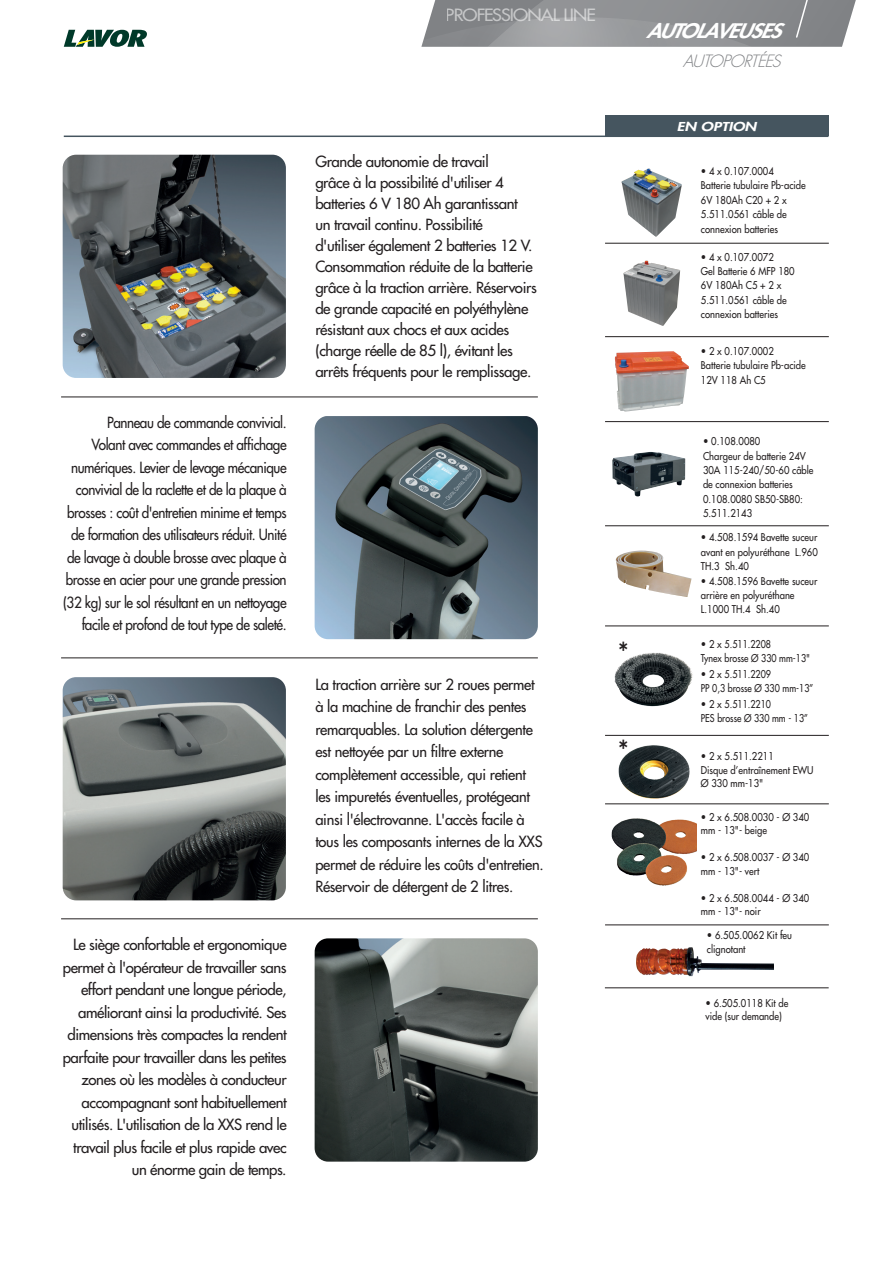
<style>
.page{position:relative;width:893px;height:1263px;background:#fff}
.page>*{position:absolute;margin:0;border:0;box-sizing:border-box;transform-origin:0 0}
.t1{font:700 condensed 27px "Futura Std";color:#231f20;scale:.9 1}
.t2{font:italic 800 19.5px "Futura Std";letter-spacing:-.06em;color:#fff;scale:1.1 1}
.t3{font:500 16.5px "Futura Std";letter-spacing:-.05em;color:#fff;scale:1.1 1}
.t4{font:italic 300 16.5px "Futura Std";color:#808285}
.t5{font:500 15px/22.5px "Futura Std";letter-spacing:-.03em;color:#231f20}
.t6{font:500 15px/22.5px "Futura Std";letter-spacing:-.03em;color:#231f20;text-align:right;scale:.9 1}
.t7{font:italic 800 12px "Futura Std";color:#fff;scale:1.3 1}
.t8{font:500 10.5px/14.4px "Futura Std";color:#231f20;scale:.9 1}
</style>
<div class="page">
<svg style="left:421px;top:0;width:435px;height:47px;background:#929396"></svg>
<svg style="left:64px;top:30px;width:83px;height:17px"></svg>
<hr style="left:64px;top:136px;width:764px;height:1px;background:#45555f">
<div style="left:605px;top:115px;width:223px;height:21px;background:#45555f"></div>
<hr style="left:61px;top:397px;width:477px;height:1px;background:#231f20">
<hr style="left:61px;top:657px;width:477px;height:1px;background:#231f20">
<hr style="left:61px;top:918px;width:477px;height:1px;background:#231f20">
<img style="left:63px;top:155px;width:223px;height:223px">
<img style="left:315px;top:416px;width:223px;height:223px">
<img style="left:63px;top:677px;width:223px;height:223px">
<img style="left:315px;top:938px;width:223px;height:223px">
<hr style="left:605px;top:243px;width:224px;height:1px;background:#231f20">
<hr style="left:605px;top:336px;width:224px;height:1px;background:#231f20">
<hr style="left:605px;top:525px;width:224px;height:1px;background:#231f20">
<hr style="left:605px;top:421px;width:224px;height:1px;background:#231f20">
<img style="left:615px;top:351px;width:74px;height:61px">
<img style="left:621px;top:169px;width:61px;height:68px">
<hr style="left:605px;top:626px;width:224px;height:1px;background:#231f20">
<hr style="left:605px;top:803px;width:224px;height:1px;background:#231f20">
<hr style="left:605px;top:925px;width:224px;height:1px;background:#231f20">
<hr style="left:605px;top:987px;width:224px;height:1px;background:#231f20">
<img style="left:615px;top:551px;width:77px;height:46px">
<img style="left:611px;top:818px;width:85px;height:68px">
<img style="left:636px;top:947px;width:138px;height:29px">
<img style="left:623px;top:261px;width:57px;height:65px">
<img style="left:612px;top:452px;width:73px;height:44px">
<hr style="left:605px;top:735px;width:224px;height:1px;background:#231f20">
<img style="left:614px;top:652px;width:79px;height:55px">
<img style="left:618px;top:745px;width:72px;height:54px">
<p class="t6" style="left:63px;top:411px;width:250px">Panneau de commande convivial.<br>Volant avec commandes et affichage numériques. Levier de levage mécanique convivial de la raclette et de la plaque à brosses : coût d'entretien minime et temps de formation des utilisateurs réduit. Unité de lavage à double brosse avec plaque à brosse en acier pour une grande pression (32 kg) sur le sol résultant en un nettoyage facile et profond de tout type de saleté.</p>
<p class="t5" style="left:63px;top:933px;width:225px;text-align:right">Le siège confortable et ergonomique permet à l'opérateur de travailler sans effort pendant une longue période, améliorant ainsi la productivité. Ses dimensions très compactes la rendent parfaite pour travailler dans les petites zones où les modèles à conducteur accompagnant sont habituellement utilisés. L'utilisation de la XXS rend le travail plus facile et plus rapide avec un énorme gain de temps.</p>
<p class="t3" style="left:446px;top:4px;width:138px">PROFESSIONAL LINE</p>
<p class="t5" style="left:315px;top:151px;width:223px;line-height:21px">Grande autonomie de travail<br>grâce à la possibilité d'utiliser 4 batteries 6 V 180 Ah garantissant un travail continu. Possibilité<br>d'utiliser également 2 batteries 12 V.<br>Consommation réduite de la batterie grâce à la traction arrière. Réservoirs de grande capacité en polyéthylène résistant aux chocs et aux acides (charge réelle de 85 l), évitant les arrêts fréquents pour le remplissage.</p>
<p class="t5" style="left:315px;top:673px;width:230px">La traction arrière sur 2 roues permet à la machine de franchir des pentes remarquables. La solution détergente est nettoyée par un filtre externe complètement accessible, qui retient les impuretés éventuelles, protégeant ainsi l'électrovanne. L'accès facile à tous les composants internes de la XXS permet de réduire les coûts d'entretien.<br>Réservoir de détergent de 2 litres.</p>
<h2 class="t2" style="left:646px;top:18px;width:124px">AUTOLAVEUSES</h2>
<p class="t4" style="left:683px;top:51px;width:105px">AUTOPORTÉES</p>
<h1 class="t1" style="left:619px;top:635px;width:12px">*</h1>
<h1 class="t1" style="left:619px;top:734px;width:12px">*</h1>
<p class="t7" style="left:677px;top:119px;width:63px">EN OPTION</p>
<p class="t8" style="left:701px;top:164px;width:118px">• 4 x 0.107.0004<br>Batterie tubulaire Pb-acide<br>6V 180Ah C20 + 2 x<br>5.511.0561 câble de connexion batteries</p>
<p class="t8" style="left:701px;top:250px;width:106px">• 4 x 0.107.0072<br>Gel Batterie 6 MFP 180<br>6V 180Ah C5 + 2 x<br>5.511.0561 câble de connexion batteries</p>
<p class="t8" style="left:701px;top:344px;width:118px">• 2 x 0.107.0002<br>Batterie tubulaire Pb-acide<br>12V 118 Ah C5</p>
<p class="t8" style="left:703px;top:434px;width:124px">• 0.108.0080<br>Chargeur de batterie 24V<br>30A 115-240/50-60 câble de connexion batteries<br>0.108.0080 SB50-SB80:<br>5.511.2143</p>
<p class="t8" style="left:701px;top:530px;width:131px;text-align:justify">• 4.508.1594 Bavette suceur avant en polyuréthane L.960<br>TH.3 Sh.40</p>
<p class="t8" style="left:701px;top:573px;width:131px">• 4.508.1596 Bavette suceur arrière en polyuréthane<br>L.1000 TH.4 Sh.40</p>
<p class="t8" style="left:701px;top:636px;width:123px">• 2 x 5.511.2208<br>Tynex brosse Ø 330 mm-13"</p>
<p class="t8" style="left:701px;top:668px;width:127px;line-height:13.5px">• 2 x 5.511.2209<br>PP 0,3 brosse Ø 330 mm-13”</p>
<p class="t8" style="left:701px;top:698px;width:121px;line-height:13.5px">• 2 x 5.511.2210<br>PES brosse Ø 330 mm - 13”</p>
<p class="t8" style="left:701px;top:750px;width:127px;line-height:13.5px">• 2 x 5.511.2211<br>Disque d’entraînement EWU<br>Ø 330 mm-13"</p>
<p class="t8" style="left:701px;top:810px;width:122px;line-height:13.5px">• 2 x 6.508.0030 - Ø 340 mm - 13"- beige</p>
<p class="t8" style="left:701px;top:851px;width:122px;line-height:13.5px">• 2 x 6.508.0037 - Ø 340 mm - 13"- vert</p>
<p class="t8" style="left:701px;top:891px;width:122px;line-height:13.5px">• 2 x 6.508.0044 - Ø 340 mm - 13"- noir</p>
<p class="t8" style="left:707px;top:929px;width:96px;line-height:13.5px">• 6.505.0062 Kit feu clignotant</p>
<p class="t8" style="left:705px;top:996px;width:94px;line-height:13.5px">• 6.505.0118 Kit de vide (sur demande)</p>
</div>
